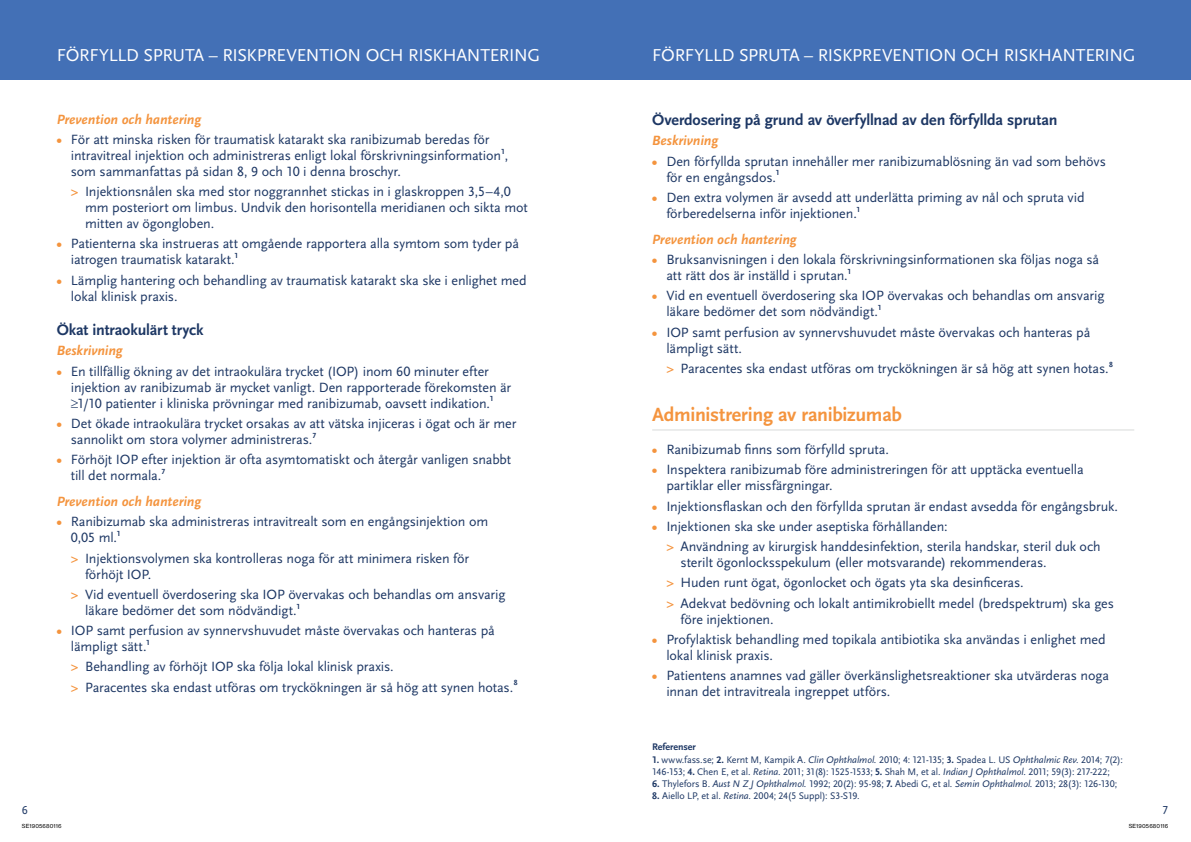
<style>
.page{position:relative;width:1191px;height:842px;background:#fff}
.page>*{position:absolute;margin:0;border:0;box-sizing:border-box;transform-origin:0 0}
.t1{font:700 20px "Scala Sans LF";letter-spacing:-.015em;color:#f4943e}
.t2{font:18px "Scala Sans LF";letter-spacing:-.015em;color:#fff}
.t3{font:700 16px "Scala Sans LF";letter-spacing:-.01em;color:#1d3764}
.t4{font:14px/16px "Scala Sans LF";letter-spacing:-.01em;color:#1d3764}
.t5{font:italic 700 14px "Scala Sans";letter-spacing:-.005em;color:#f4943e}
.t6{font:12px "Scala Sans LF";color:#1d3764}
.t7{font:10px/12px "Scala Sans LF";letter-spacing:-.015em;color:#1d3764}
.t8{font:700 10px "Scala Sans LF";letter-spacing:-.005em;color:#1d3764}
.t9{font:700 7.7px "Scala Sans LF";color:#1d3764}
.t10{font:5.5px "Volta Modern Text 55 Roman";letter-spacing:.025em;color:#000}
.s1{font-weight:700;color:#f4943e}
.s2{font-weight:400;font-size:14px}
.s3{font-weight:700}
.s4{font-style:italic}
</style>
<div class="page">
<div style="left:0;top:0;width:1191px;height:79px;background:#4370b6"></div>
<hr style="left:652px;top:429px;width:482px;height:1px;background:#d8dad9">
<p class="t2" style="left:57px;top:45px;width:485px">FÖRFYLLD SPRUTA – RISKPREVENTION OCH RISKHANTERING</p>
<p class="t2" style="left:652px;top:45px;width:485px">FÖRFYLLD SPRUTA – RISKPREVENTION OCH RISKHANTERING</p>
<p class="t5" style="left:57px;top:112px;width:146px">Prevention och hantering</p>
<p class="t4" style="left:71px;top:132px;width:432px;text-indent:-14px"><span class="s1">•</span> För att minska risken för traumatisk katarakt ska ranibizumab beredas för intravitreal injektion och administreras enligt lokal förskrivningsinformation</p>
<p class="t9" style="left:501px;top:147px;width:9px">1<span class="s2">,</span></p>
<p class="t4" style="left:71px;top:161px;width:441px;line-height:20.3px">som sammanfattas på sidan 8, 9 och 10 i denna broschyr.<br><span class="s1">&gt;</span> Injektionsnålen ska med stor noggrannhet stickas in i glaskroppen 3,5–4,0</p>
<p class="t4" style="left:85px;top:200px;width:444px">mm posteriort om limbus. Undvik den horisontella meridianen och sikta mot mitten av ögongloben.</p>
<p class="t4" style="left:71px;top:236px;width:450px;text-indent:-14px"><span class="s1">•</span> Patienterna ska instrueras att omgående rapportera alla symtom som tyder på iatrogen traumatisk katarakt.</p>
<p class="t9" style="left:234px;top:251px;width:5px">1</p>
<p class="t4" style="left:71px;top:272px;width:457px;text-indent:-14px"><span class="s1">•</span> Lämplig hantering och behandling av traumatisk katarakt ska ske i enlighet med lokal klinisk praxis.</p>
<p class="t3" style="left:57px;top:321px;width:148px">Ökat intraokulärt tryck</p>
<p class="t5" style="left:57px;top:343px;width:68px">Beskrivning</p>
<p class="t4" style="left:71px;top:363px;width:442px;text-indent:-14px"><span class="s1">•</span> En tillfällig ökning av det intraokulära trycket (IOP) inom 60 minuter efter injektion av ranibizumab är mycket vanligt. Den rapporterade förekomsten är ≥1/10 patienter i kliniska prövningar med ranibizumab, oavsett indikation.</p>
<p class="t9" style="left:490px;top:395px;width:5px">1</p>
<p class="t4" style="left:71px;top:416px;width:447px;text-indent:-14px"><span class="s1">•</span> Det ökade intraokulära trycket orsakas av att vätska injiceras i ögat och är mer sannolikt om stora volymer administreras.</p>
<p class="t9" style="left:312px;top:431px;width:5px">7</p>
<p class="t4" style="left:71px;top:452px;width:442px;text-indent:-14px"><span class="s1">•</span> Förhöjt IOP efter injektion är ofta asymtomatiskt och återgår vanligen snabbt till det normala.</p>
<p class="t9" style="left:161px;top:467px;width:5px">7</p>
<p class="t5" style="left:57px;top:494px;width:146px">Prevention och hantering</p>
<p class="t4" style="left:71px;top:514px;width:419px;text-indent:-14px"><span class="s1">•</span> Ranibizumab ska administreras intravitrealt som en engångsinjektion om<br>0,05 ml.</p>
<p class="t9" style="left:117px;top:529px;width:5px">1</p>
<p class="t4" style="left:85px;top:550px;width:386px;text-indent:-14px"><span class="s1">&gt;</span> Injektionsvolymen ska kontrolleras noga för att minimera risken för förhöjt IOP.</p>
<p class="t4" style="left:85px;top:586px;width:422px;text-indent:-14px"><span class="s1">&gt;</span> Vid eventuell överdosering ska IOP övervakas och behandlas om ansvarig läkare bedömer det som nödvändigt.</p>
<p class="t9" style="left:296px;top:602px;width:5px">1</p>
<p class="t4" style="left:71px;top:623px;width:425px;text-indent:-14px"><span class="s1">•</span> IOP samt perfusion av synnervshuvudet måste övervakas och hanteras på lämpligt sätt.</p>
<p class="t9" style="left:146px;top:638px;width:5px">1</p>
<p class="t4" style="left:71px;top:657px;width:444px;line-height:20.3px"><span class="s1">&gt;</span> Behandling av förhöjt IOP ska följa lokal klinisk praxis.<br><span class="s1">&gt;</span> Paracentes ska endast utföras om tryckökningen är så hög att synen hotas.</p>
<p class="t9" style="left:513px;top:679px;width:5px">8</p>
<p class="t3" style="left:652px;top:111px;width:407px">Överdosering på grund av överfyllnad av den förfyllda sprutan</p>
<p class="t5" style="left:652px;top:133px;width:68px">Beskrivning</p>
<p class="t4" style="left:666px;top:153px;width:441px;text-indent:-14px"><span class="s1">•</span> Den förfyllda sprutan innehåller mer ranibizumablösning än vad som behövs för en engångsdos.</p>
<p class="t9" style="left:775px;top:169px;width:5px">1</p>
<p class="t4" style="left:666px;top:190px;width:420px;text-indent:-14px"><span class="s1">•</span> Den extra volymen är avsedd att underlätta priming av nål och spruta vid förberedelserna inför injektionen.</p>
<p class="t9" style="left:856px;top:205px;width:5px">1</p>
<p class="t5" style="left:652px;top:232px;width:146px">Prevention och hantering</p>
<p class="t4" style="left:666px;top:252px;width:434px;text-indent:-14px"><span class="s1">•</span> Bruksanvisningen i den lokala förskrivningsinformationen ska följas noga så att rätt dos är inställd i sprutan.</p>
<p class="t9" style="left:847px;top:267px;width:5px">1</p>
<p class="t4" style="left:666px;top:288px;width:440px;text-indent:-14px"><span class="s1">•</span> Vid en eventuell överdosering ska IOP övervakas och behandlas om ansvarig läkare bedömer det som nödvändigt.</p>
<p class="t9" style="left:877px;top:303px;width:5px">1</p>
<p class="t4" style="left:666px;top:324px;width:425px;text-indent:-14px"><span class="s1">•</span> IOP samt perfusion av synnervshuvudet måste övervakas och hanteras på lämpligt sätt.</p>
<p class="t4" style="left:666px;top:361px;width:444px"><span class="s1">&gt;</span> Paracentes ska endast utföras om tryckökningen är så hög att synen hotas.</p>
<p class="t9" style="left:1109px;top:360px;width:5px">8</p>
<h1 class="t1" style="left:652px;top:404px;width:251px">Administrering av ranibizumab</h1>
<p class="t4" style="left:652px;top:442px;width:238px"><span class="s1">•</span> Ranibizumab finns som förfylld spruta.</p>
<p class="t4" style="left:666px;top:462px;width:419px;text-indent:-14px"><span class="s1">•</span> Inspektera ranibizumab före administreringen för att upptäcka eventuella partiklar eller missfärgningar.</p>
<p class="t4" style="left:652px;top:498px;width:467px"><span class="s1">•</span> Injektionsflaskan och den förfyllda sprutan är endast avsedda för engångsbruk.</p>
<p class="t4" style="left:666px;top:516px;width:436px;line-height:20.3px;text-indent:-14px"><span class="s1">•</span> Injektionen ska ske under aseptiska förhållanden:<br><span class="s1">&gt;</span> Användning av kirurgisk handdesinfektion, sterila handskar, steril duk och</p>
<p class="t4" style="left:666px;top:553px;width:449px;line-height:20.3px;text-indent:14px">sterilt ögonlocksspekulum (eller motsvarande) rekommenderas.<br><span class="s1">&gt;</span> Huden runt ögat, ögonlocket och ögats yta ska desinficeras.<br><span class="s1">&gt;</span> Adekvat bedövning och lokalt antimikrobiellt medel (bredspektrum) ska ges</p>
<p class="t4" style="left:680px;top:611px;width:94px">före injektionen.</p>
<p class="t4" style="left:666px;top:631px;width:441px;text-indent:-14px"><span class="s1">•</span> Profylaktisk behandling med topikala antibiotika ska användas i enlighet med lokal klinisk praxis.</p>
<p class="t4" style="left:666px;top:668px;width:444px;text-indent:-14px"><span class="s1">•</span> Patientens anamnes vad gäller överkänslighetsreaktioner ska utvärderas noga innan det intravitreala ingreppet utförs.</p>
<p class="t8" style="left:652px;top:741px;width:45px">Referenser</p>
<p class="t7" style="left:652px;top:754px;width:472px"><span class="s3">1.</span> www.fass.se; <span class="s3">2.</span> Kernt M, Kampik A. <span class="s4">Clin Ophthalmol.</span> 2010; 4: 121-135; <span class="s3">3.</span> Spadea L. US <span class="s4">Ophthalmic Rev.</span> 2014; 7(2):<br>146-153; <span class="s3">4.</span> Chen E, et al. <span class="s4">Retina.</span> 2011; 31(8): 1525-1533; <span class="s3">5.</span> Shah M, et al. <span class="s4">Indian J Ophthalmol.</span> 2011; 59(3): 217-222;</p>
<p class="t7" style="left:652px;top:778px;width:466px"><span class="s3">6.</span> Thylefors B. <span class="s4">Aust N Z J Ophthalmol.</span> 1992; 20(2): 95-98; <span class="s3">7.</span> Abedi G, et al. <span class="s4">Semin Ophthalmol.</span> 2013; 28(3): 126-130;</p>
<p class="t7" style="left:652px;top:790px;width:209px"><span class="s3">8.</span> Aiello LP, et al. <span class="s4">Retina.</span> 2004; 24(5 Suppl): S3-S19.</p>
<p class="t6" style="left:22px;top:803px;width:7px">6</p>
<p class="t6" style="left:1162px;top:803px;width:7px">7</p>
<p class="t10" style="left:22px;top:822px;width:41px">SE1905680116</p>
<p class="t10" style="left:1128px;top:822px;width:41px">SE1905680116</p>
</div>
